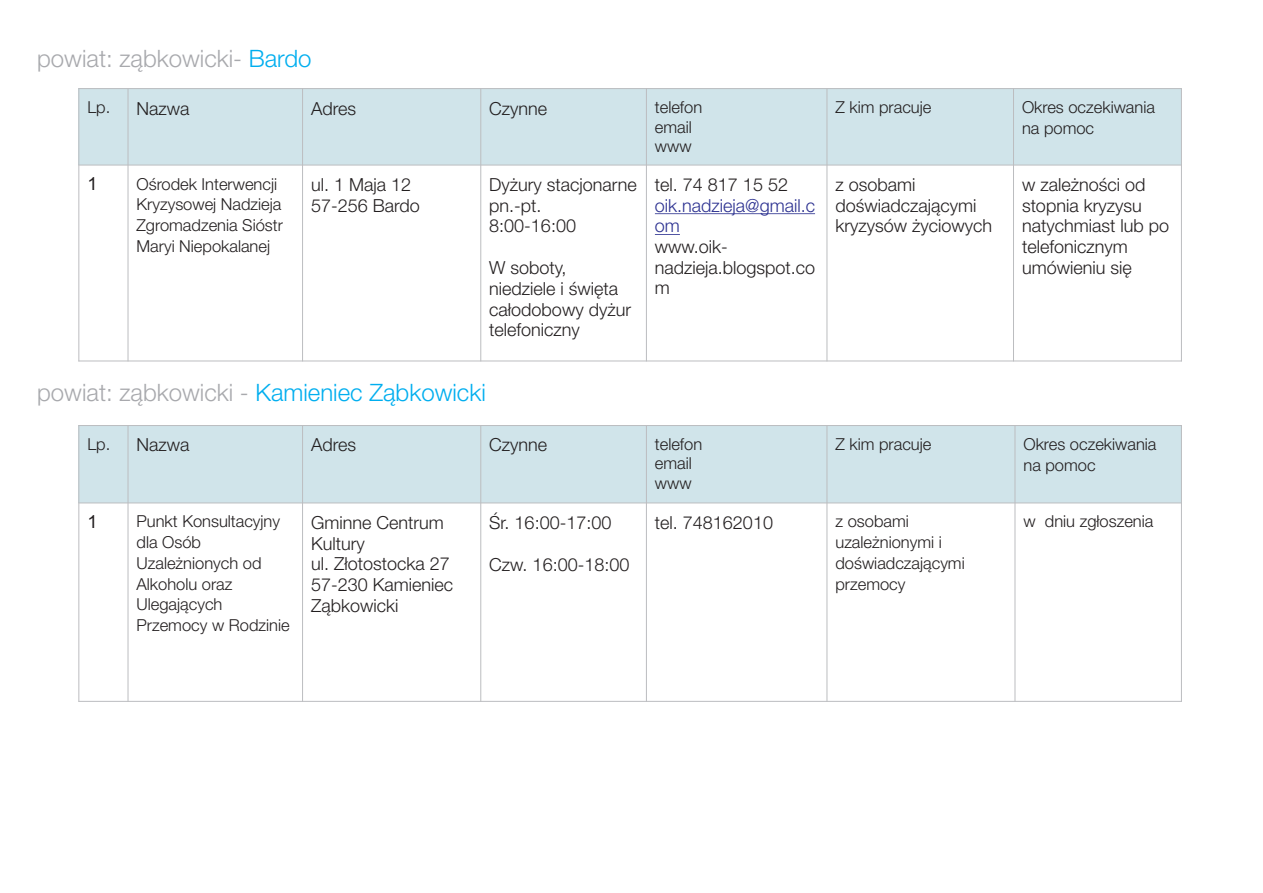
<style>
.page{position:relative;width:1263px;height:893px;background:#fff}
.page>*{position:absolute;margin:0;border:0;box-sizing:border-box;transform-origin:0 0}
.t1{font:300 24px "Helvetica Neue LT Pro";color:#00aeef}
.t2{font:300 24px "Helvetica Neue LT Pro";color:#a8a9ad}
.t3{font:300 18px/20.7px "Helvetica Neue LT Pro";color:#231f20}
.t4{font:300 18px/20.7px "Helvetica Neue LT Pro";color:#2d3291}
.t5{font:18px "Arial";color:#231f20}
.t6{font:300 16.5px/20.7px "Helvetica Neue LT Pro";color:#231f20}
.s1{color:#00aeef}
.s2{font-size:16.5px}
.s3{color:#a8a9ad}
</style>
<div class="page">
<div style="left:79px;top:89px;width:49px;height:76px;background:#d0e4ea"></div>
<div style="left:128px;top:89px;width:175px;height:76px;background:#d0e4ea"></div>
<div style="left:303px;top:89px;width:178px;height:76px;background:#d0e4ea"></div>
<div style="left:481px;top:89px;width:165px;height:76px;background:#d0e4ea"></div>
<div style="left:646px;top:89px;width:181px;height:76px;background:#d0e4ea"></div>
<div style="left:827px;top:89px;width:186px;height:76px;background:#d0e4ea"></div>
<div style="left:1013px;top:89px;width:168px;height:76px;background:#d0e4ea"></div>
<hr style="left:655px;top:213px;width:160px;height:1px;background:#2d3291">
<svg style="left:655px;top:234px;width:25px;height:1px"></svg>
<hr style="left:78px;top:88px;width:1px;height:273px;background:#bcbdc0">
<hr style="left:128px;top:88px;width:1px;height:273px;background:#bcbdc0">
<hr style="left:302px;top:88px;width:1px;height:273px;background:#bcbdc0">
<hr style="left:480px;top:88px;width:1px;height:273px;background:#bcbdc0">
<hr style="left:646px;top:88px;width:1px;height:273px;background:#bcbdc0">
<hr style="left:826px;top:88px;width:1px;height:273px;background:#bcbdc0">
<hr style="left:1013px;top:88px;width:1px;height:273px;background:#bcbdc0">
<hr style="left:1181px;top:88px;width:1px;height:273px;background:#bcbdc0">
<hr style="left:78px;top:361px;width:1104px;height:1px;background:#bcbdc0">
<hr style="left:78px;top:165px;width:1104px;height:1px;background:#bcbdc0">
<hr style="left:78px;top:88px;width:1104px;height:1px;background:#bcbdc0">
<div style="left:79px;top:425px;width:49px;height:78px;background:#d0e4ea"></div>
<div style="left:128px;top:425px;width:175px;height:78px;background:#d0e4ea"></div>
<div style="left:303px;top:425px;width:178px;height:78px;background:#d0e4ea"></div>
<div style="left:481px;top:425px;width:165px;height:78px;background:#d0e4ea"></div>
<div style="left:646px;top:425px;width:181px;height:78px;background:#d0e4ea"></div>
<div style="left:827px;top:425px;width:188px;height:78px;background:#d0e4ea"></div>
<div style="left:1015px;top:425px;width:166px;height:78px;background:#d0e4ea"></div>
<hr style="left:78px;top:425px;width:1px;height:277px;background:#bcbdc0">
<hr style="left:128px;top:425px;width:1px;height:277px;background:#bcbdc0">
<hr style="left:302px;top:425px;width:1px;height:277px;background:#bcbdc0">
<hr style="left:480px;top:425px;width:1px;height:277px;background:#bcbdc0">
<hr style="left:646px;top:425px;width:1px;height:277px;background:#bcbdc0">
<hr style="left:826px;top:425px;width:1px;height:277px;background:#bcbdc0">
<hr style="left:1014px;top:425px;width:1px;height:277px;background:#bcbdc0">
<hr style="left:1181px;top:425px;width:1px;height:277px;background:#bcbdc0">
<hr style="left:78px;top:701px;width:1104px;height:1px;background:#bcbdc0">
<hr style="left:78px;top:502px;width:1104px;height:1px;background:#bcbdc0">
<hr style="left:78px;top:425px;width:1104px;height:1px;background:#bcbdc0">
<h1 class="t2" style="left:37px;top:50px;width:276px">powiat: z¹bkowicki- <span class="s1">Bardo</span></h1>
<p class="t3" style="left:87px;top:100px;width:104px"><span class="s2">Lp.</span> Nazwa</p>
<p class="t3" style="left:311px;top:100px;width:47px">Adres</p>
<p class="t3" style="left:489px;top:100px;width:60px">Czynne</p>
<p class="t6" style="left:655px;top:100px;width:49px;line-height:19.5px">telefon email www</p>
<p class="t6" style="left:835px;top:99px;width:97px">Z kim pracuje</p>
<p class="t6" style="left:1022px;top:99px;width:134px">Okres oczekiwania na pomoc</p>
<p class="t5" style="left:87px;top:177px;width:12px">1</p>
<p class="t6" style="left:137px;top:176px;width:148px">Oœrodek Interwencji<br>Kryzysowej Nadzieja<br>Zgromadzenia Sióstr<br>Maryi Niepokalanej</p>
<p class="t3" style="left:311px;top:177px;width:110px">ul. 1 Maja 12<br>57-256 Bardo</p>
<p class="t3" style="left:489px;top:177px;width:149px">Dy¿ury stacjonarne pn.-pt.<br>8:00-16:00</p>
<p class="t3" style="left:489px;top:260px;width:143px">W soboty, niedziele i œwiêta ca³odobowy dy¿ur telefoniczny</p>
<p class="t3" style="left:835px;top:177px;width:158px">z osobami doœwiadczaj¹cymi kryzysów ¿yciowych</p>
<p class="t3" style="left:1022px;top:177px;width:149px">w zale¿noœci od stopnia kryzysu natychmiast lub po telefonicznym umówieniu siê</p>
<p class="t3" style="left:655px;top:177px;width:135px">tel. 74 817 15 52</p>
<p class="t4" style="left:655px;top:197px;width:162px">oik.nadzieja@gmail.c om</p>
<p class="t3" style="left:655px;top:239px;width:162px">www.oik&shy;nadzieja.blogspot.co m</p>
<h1 class="t1" style="left:37px;top:384px;width:450px"><span class="s3">powiat: z¹bkowicki -</span> Kamieniec Z¹bkowicki</h1>
<p class="t3" style="left:87px;top:437px;width:104px"><span class="s2">Lp.</span> Nazwa</p>
<p class="t3" style="left:311px;top:437px;width:47px">Adres</p>
<p class="t3" style="left:489px;top:437px;width:60px">Czynne</p>
<p class="t6" style="left:655px;top:437px;width:49px;line-height:19.5px">telefon email www</p>
<p class="t6" style="left:835px;top:436px;width:97px">Z kim pracuje</p>
<p class="t6" style="left:1023px;top:436px;width:134px">Okres oczekiwania na pomoc</p>
<p class="t5" style="left:87px;top:515px;width:12px">1</p>
<p class="t6" style="left:137px;top:513px;width:155px">Punkt Konsultacyjny dla Osób<br>Uzale¿nionych od<br>Alkoholu oraz<br>Ulegaj¹cych<br>Przemocy w Rodzinie</p>
<p class="t3" style="left:311px;top:515px;width:144px">Gminne Centrum<br>Kultury<br>ul. Z³otostocka 27<br>57-230 Kamieniec<br>Z¹bkowicki</p>
<p class="t3" style="left:489px;top:515px;width:124px">Œr. 16:00-17:00</p>
<p class="t3" style="left:655px;top:515px;width:120px">tel. 748162010</p>
<p class="t6" style="left:835px;top:513px;width:131px">z osobami uzale¿nionymi i doœwiadczaj¹cymi przemocy</p>
<p class="t6" style="left:1023px;top:513px;width:131px">w dniu zg³oszenia</p>
<p class="t3" style="left:489px;top:557px;width:142px">Czw. 16:00-18:00</p>
</div>
